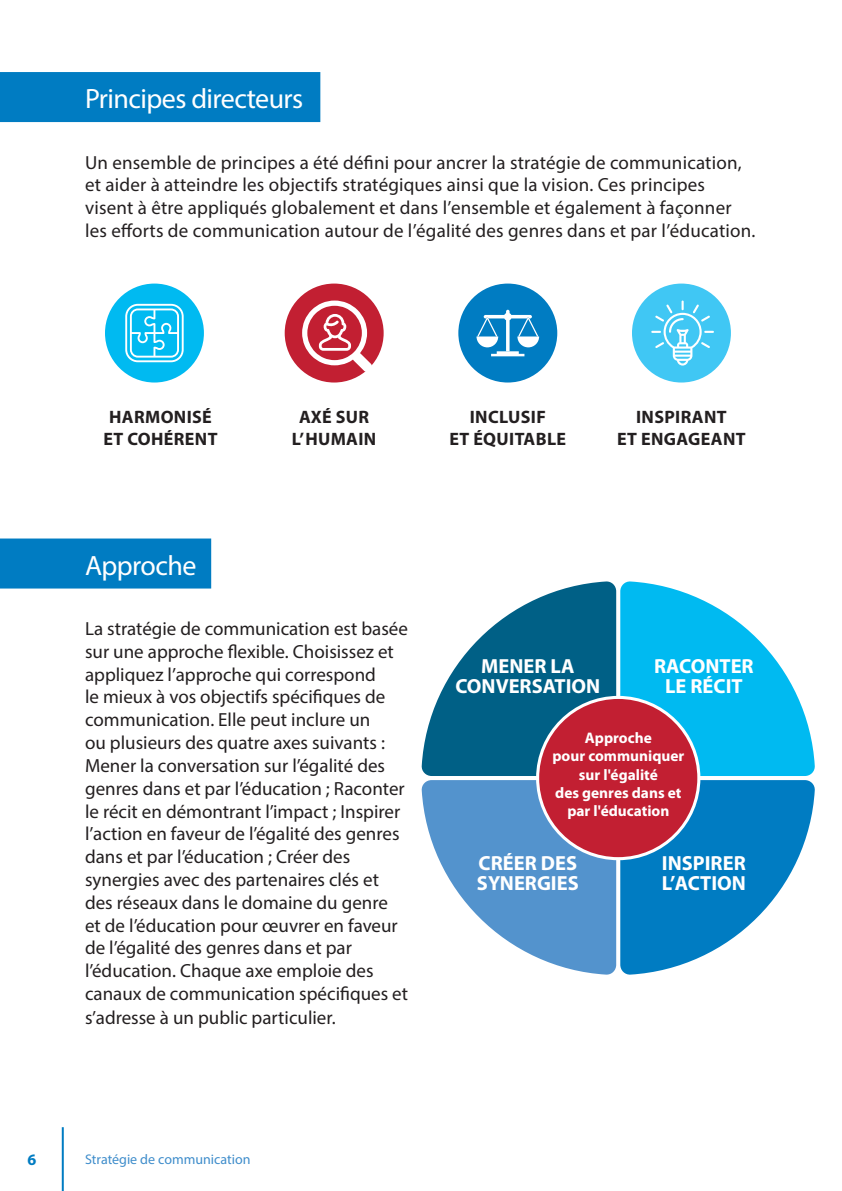
<style>
.page{position:relative;width:842px;height:1191px;background:#fff}
.page>*{position:absolute;margin:0;border:0;box-sizing:border-box;transform-origin:0 0}
.Cover_Bodytext{font:28px "Myriad Pro";letter-spacing:-.02em;color:#fff}
.t1{font:700 20.4px/19.6px "Myriad Pro";color:#fff;text-align:center}
.Cover_Bodytext-2{font:19px/22.8px "Myriad Pro";color:#231f20}
.Cover_Bodytext-3{font:700 18px/21.6px "Myriad Pro";letter-spacing:.02em;color:#231f20;text-align:center}
.t2{font:700 16px "Myriad Pro";color:#007cc2}
.t3{font:700 15.4px/18.4px "Myriad Pro";color:#fff;text-align:center}
.t4{font:14px "Myriad Pro";color:#3f8dcb}
</style>
<div class="page">
<hr style="left:62px;top:1127px;width:2px;height:64px;background:#007cc2">
<div style="left:0;top:72px;width:320px;height:50px;background:#007cc2"></div>
<svg style="left:421px;top:581px;width:195px;height:195px;fill:#006086"></svg>
<svg style="left:421px;top:780px;width:195px;height:195px;fill:#5393cd"></svg>
<svg style="left:620px;top:780px;width:195px;height:195px;fill:#007cc2"></svg>
<svg style="left:620px;top:581px;width:195px;height:195px;fill:#00baf1"></svg>
<div style="left:538px;top:697px;width:161px;height:161px;background:#c21f32;border-radius:50%"></div>
<div style="left:536px;top:696px;width:164px;height:164px;border:3px solid #fff;border-radius:50%"></div>
<div style="left:0;top:538px;width:211px;height:50px;background:#007cc2"></div>
<div style="left:632px;top:283px;width:99px;height:99px;background:#40c7f4;border-radius:50%"></div>
<svg style="left:651px;top:300px;width:63px;height:65px"></svg>
<div style="left:285px;top:283px;width:99px;height:99px;background:#c21f32;border-radius:50%"></div>
<svg style="left:302px;top:300px;width:71px;height:72px"></svg>
<div style="left:458px;top:283px;width:99px;height:99px;background:#007cc2;border-radius:50%"></div>
<svg style="left:476px;top:310px;width:63px;height:46px"></svg>
<div style="left:105px;top:283px;width:99px;height:99px;background:#00baf1;border-radius:50%"></div>
<svg style="left:125px;top:304px;width:59px;height:58px"></svg>
<p class="Cover_Bodytext" style="left:85px;top:81px;width:220px">Principes directeurs</p>
<h1 class="Cover_Bodytext-2" style="left:85px;top:150px;width:672px">Un ensemble de principes a été défini pour ancrer la stratégie de communication, et aider à atteindre les objectifs stratégiques ainsi que la vision. Ces principes visent à être appliqués globalement et dans l’ensemble et également à façonner les efforts de communication autour de l’égalité des genres dans et par l’éducation.</h1>
<h1 class="Cover_Bodytext-3" style="left:103px;top:405px;width:116px">HARMONISÉ<br>ET COHÉRENT</h1>
<p class="Cover_Bodytext-3" style="left:292px;top:405px;width:86px">AXÉ SUR<br>L’HUMAIN</p>
<p class="Cover_Bodytext-3" style="left:449px;top:405px;width:118px">INCLUSIF<br>ET ÉQUITABLE</p>
<p class="Cover_Bodytext-3" style="left:617px;top:405px;width:130px">INSPIRANT<br>ET ENGAGEANT</p>
<p class="Cover_Bodytext" style="left:85px;top:548px;width:113px">Approche</p>
<p class="Cover_Bodytext-2" style="left:85px;top:617px;width:325px">La stratégie de communication est basée sur une approche flexible. Choisissez et appliquez l’approche qui correspond<br>le mieux à vos objectifs spécifiques de communication. Elle peut inclure un<br>ou plusieurs des quatre axes suivants :<br>Mener la conversation sur l’égalité des genres dans et par l’éducation ; Raconter le récit en démontrant l’impact ; Inspirer l’action en faveur de l’égalité des genres dans et par l’éducation ; Créer des synergies avec des partenaires clés et des réseaux dans le domaine du genre et de l’éducation pour œuvrer en faveur de l’égalité des genres dans et par l’éducation. Chaque axe emploie des canaux de communication spécifiques et s’adresse à un public particulier.</p>
<p class="t1" style="left:455px;top:655px;width:146px">MENER LA<br>CONVERSATION</p>
<p class="t1" style="left:654px;top:655px;width:101px">RACONTER<br>LE RÉCIT</p>
<p class="t3" style="left:552px;top:728px;width:133px">Approche<br>pour communiquer sur l'égalité<br>des genres dans et par l'éducation</p>
<p class="t1" style="left:477px;top:853px;width:103px;text-align:left">CRÉER DES<br>SYNERGIES</p>
<p class="t1" style="left:662px;top:853px;width:86px;text-align:left">INSPIRER<br>L’ACTION</p>
<p class="t2" style="left:27px;top:1149px;width:10px">6</p>
<p class="t4" style="left:85px;top:1151px;width:167px">Stratégie de communication</p>
</div>
